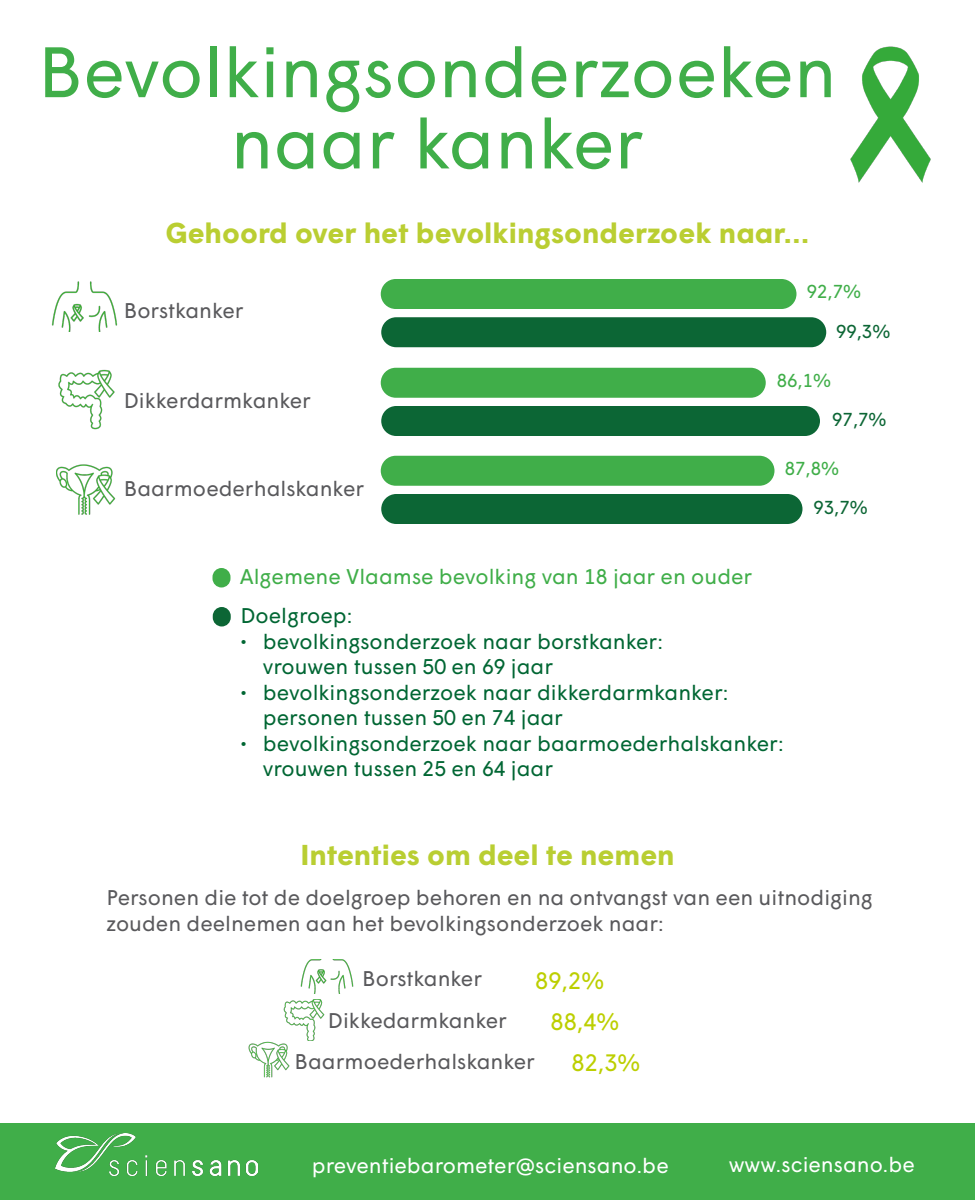
<style>
.page{position:relative;width:975px;height:1200px;background:#fff}
.page>*{position:absolute;margin:0;border:0;box-sizing:border-box;transform-origin:0 0}
.t1{font:71.25px/71.2px "Wigrum";color:#40ae49;text-align:center}
.t2{font:700 28.75px "Wigrum";color:#bace32}
.t3{font:700 28.75px "Wigrum";color:#b9ce32}
.t4{font:23.75px "Wigrum";color:#bccf00}
.t5{font:21.25px/25.5px "Wigrum";color:#063}
.t6{font:21.25px/25.5px "Wigrum";color:#59595c}
.t7{font:21.25px "Wigrum";color:#fff}
.t8{font:21.25px "Wigrum";color:#40ae49}
.t9{font:18.75px "Wigrum";color:#40ae49}
.t10{font:18.75px "Wigrum";color:#0c6635}
</style>
<div class="page">
<div style="left:381px;top:279px;width:416px;height:30px;background:#40ae49;border-radius:15px"></div>
<div style="left:212px;top:568px;width:18px;height:19px;background:#40ae49;border-radius:9px"></div>
<div style="left:0;top:1123px;width:975px;height:77px;background:#40ae49"></div>
<img style="left:55px;top:1133px;width:203px;height:43px">
<img style="left:850px;top:46px;width:81px;height:137px">
<div style="left:381px;top:317px;width:445px;height:30px;background:#0c6635;border-radius:15px"></div>
<div style="left:381px;top:368px;width:385px;height:30px;background:#40ae49;border-radius:15px"></div>
<div style="left:381px;top:406px;width:439px;height:30px;background:#0c6635;border-radius:15px"></div>
<div style="left:381px;top:456px;width:394px;height:30px;background:#40ae49;border-radius:15px"></div>
<div style="left:381px;top:494px;width:421px;height:30px;background:#0c6635;border-radius:15px"></div>
<div style="left:213px;top:607px;width:18px;height:20px;background:#0c6635;border-radius:9px"></div>
<img style="left:52px;top:281px;width:66px;height:51px">
<img style="left:56px;top:464px;width:60px;height:51px">
<img style="left:58px;top:370px;width:57px;height:60px">
<img style="left:300px;top:959px;width:54px;height:34px">
<img style="left:248px;top:1041px;width:42px;height:37px">
<img style="left:283px;top:999px;width:41px;height:42px">
<p class="t1" style="left:38px;top:31px;width:801px">Bevolkingsonderzoeken naar kanker</p>
<p class="t2" style="left:165px;top:211px;width:646px">Gehoord over het bevolkingsonderzoek naar...</p>
<p class="t6" style="left:124px;top:296px;width:122px">Borstkanker</p>
<p class="t6" style="left:124px;top:387px;width:189px">Dikkerdarmkanker</p>
<p class="t6" style="left:124px;top:475px;width:242px">Baarmoederhalskanker</p>
<p class="t9" style="left:807px;top:278px;width:56px">92,7%</p>
<p class="t10" style="left:836px;top:317px;width:56px">99,3%</p>
<p class="t9" style="left:777px;top:366px;width:56px">86,1%</p>
<p class="t10" style="left:832px;top:406px;width:56px">97,7%</p>
<p class="t9" style="left:785px;top:454px;width:56px">87,8%</p>
<p class="t10" style="left:813px;top:494px;width:56px">93,7%</p>
<p class="t8" style="left:240px;top:561px;width:514px">Algemene Vlaamse bevolking van 18 jaar en ouder</p>
<p class="t5" style="left:240px;top:602px;width:114px">Doelgroep:</p>
<p class="t5" style="left:263px;top:627px;width:402px;text-indent:-22px">• bevolkingsonderzoek naar borstkanker: vrouwen tussen 50 en 69 jaar</p>
<p class="t5" style="left:263px;top:678px;width:467px;text-indent:-22px">• bevolkingsonderzoek naar dikkerdarmkanker: personen tussen 50 en 74 jaar</p>
<p class="t5" style="left:263px;top:729px;width:523px;text-indent:-22px">• bevolkingsonderzoek naar baarmoederhalskanker: vrouwen tussen 25 en 64 jaar</p>
<p class="t3" style="left:300px;top:833px;width:376px">Intenties om deel te nemen</p>
<p class="t6" style="left:106px;top:883px;width:768px">Personen die tot de doelgroep behoren en na ontvangst van een uitnodiging zouden deelnemen aan het bevolkingsonderzoek naar:</p>
<p class="t6" style="left:362px;top:964px;width:122px">Borstkanker</p>
<p class="t4" style="left:535px;top:962px;width:70px">89,2%</p>
<p class="t6" style="left:328px;top:1006px;width:181px">Dikkedarmkanker</p>
<p class="t4" style="left:550px;top:1004px;width:70px">88,4%</p>
<p class="t6" style="left:295px;top:1047px;width:242px">Baarmoederhalskanker</p>
<p class="t4" style="left:572px;top:1045px;width:70px">82,3%</p>
<p class="t7" style="left:312px;top:1150px;width:358px">preventiebarometer@sciensano.be</p>
<p class="t7" style="left:729px;top:1149px;width:188px">www.sciensano.be</p>
</div>
